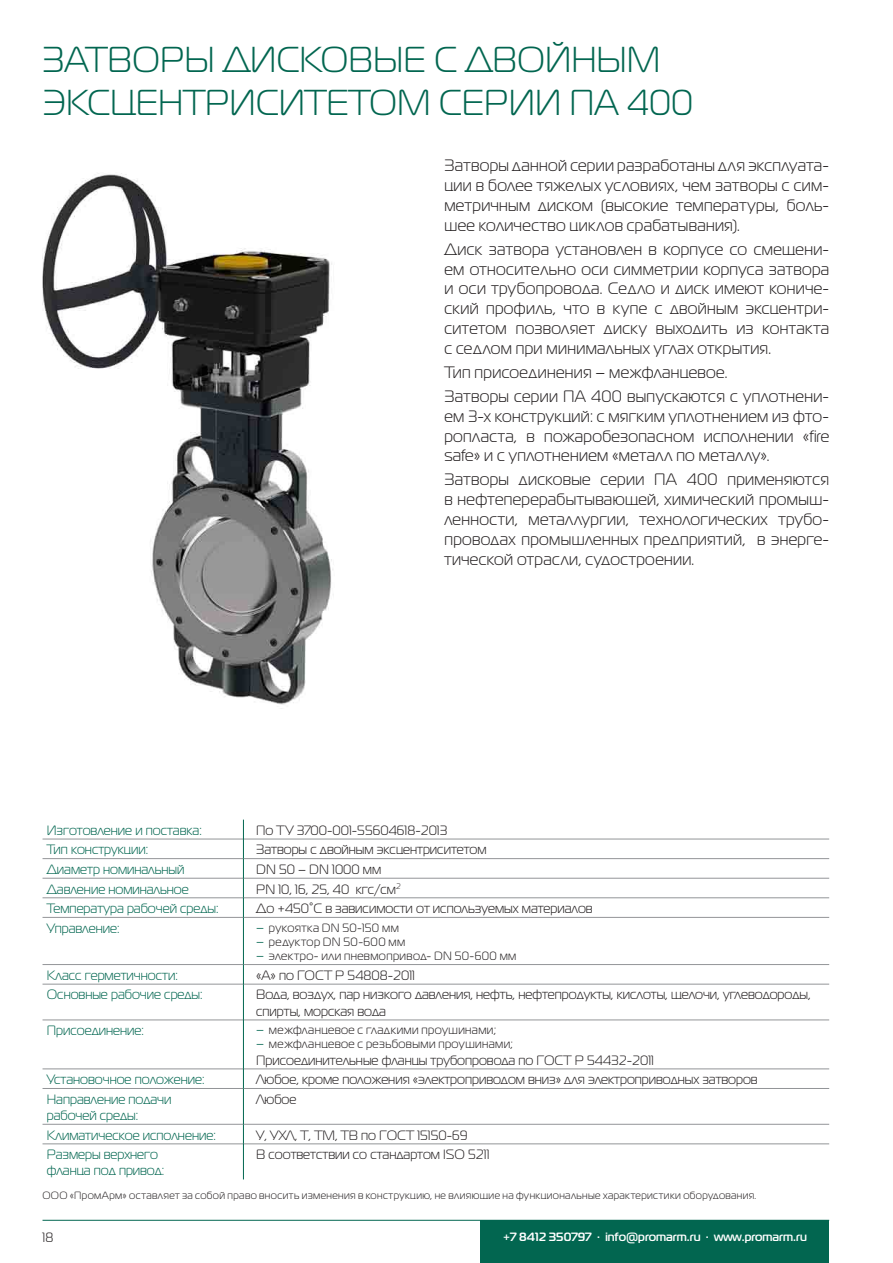
<style>
.page{position:relative;width:893px;height:1263px;background:#fff}
.page>*{position:absolute;margin:0;border:0;box-sizing:border-box;transform-origin:0 0}
.t1{font:36px/43.2px "Magistral C";color:#026650}
.t2{font:16.5px/19.8px "Magistral C";letter-spacing:.025em;color:#231f20;text-align:justify}
.t3{font:13.5px/16.2px "Magistral C";color:#231f20}
.t4{font:13.5px/16.2px "Magistral C";color:#026650}
.t5{font:12px "Magistral C";letter-spacing:.035em;color:#231f20}
.t6{font:700 12px "Magistral C";color:#fff}
.t7{font:10.5px "Magistral C";letter-spacing:.04em;color:#231f20}
.s1{font-size:13.5px;color:#026650}
</style>
<div class="page">
<img style="left:43px;top:173px;width:290px;height:536px">
<div style="left:480px;top:1221px;width:349px;height:42px;background:#026650"></div>
<hr style="left:43px;top:1220px;width:786px;height:1px;background:#026650">
<hr style="left:43px;top:1020px;width:200px;height:1px;background:#939598">
<hr style="left:244px;top:1020px;width:585px;height:1px;background:#939598">
<hr style="left:43px;top:1069px;width:200px;height:1px;background:#939598">
<hr style="left:244px;top:1069px;width:585px;height:1px;background:#939598">
<hr style="left:43px;top:1088px;width:200px;height:1px;background:#939598">
<hr style="left:244px;top:1088px;width:585px;height:1px;background:#939598">
<hr style="left:43px;top:1124px;width:200px;height:1px;background:#939598">
<hr style="left:244px;top:1124px;width:585px;height:1px;background:#939598">
<hr style="left:43px;top:1143px;width:200px;height:1px;background:#939598">
<hr style="left:244px;top:1143px;width:585px;height:1px;background:#939598">
<hr style="left:43px;top:858px;width:200px;height:1px;background:#939598">
<hr style="left:43px;top:878px;width:200px;height:1px;background:#939598">
<hr style="left:43px;top:897px;width:200px;height:1px;background:#939598">
<hr style="left:244px;top:897px;width:585px;height:1px;background:#939598">
<hr style="left:43px;top:917px;width:200px;height:1px;background:#939598">
<hr style="left:244px;top:917px;width:585px;height:1px;background:#939598">
<hr style="left:43px;top:964px;width:200px;height:1px;background:#939598">
<hr style="left:244px;top:964px;width:585px;height:1px;background:#939598">
<hr style="left:43px;top:984px;width:200px;height:1px;background:#939598">
<hr style="left:244px;top:984px;width:585px;height:1px;background:#939598">
<hr style="left:43px;top:839px;width:200px;height:1px;background:#939598">
<hr style="left:244px;top:839px;width:585px;height:1px;background:#939598">
<hr style="left:244px;top:858px;width:585px;height:1px;background:#939598">
<hr style="left:244px;top:878px;width:585px;height:1px;background:#939598">
<svg style="left:243px;top:820px;width:1px;height:97px"></svg>
<hr style="left:243px;top:917px;width:1px;height:47px;background:#026650">
<svg style="left:243px;top:964px;width:1px;height:20px"></svg>
<hr style="left:243px;top:984px;width:1px;height:36px;background:#026650">
<hr style="left:243px;top:1020px;width:1px;height:49px;background:#026650">
<svg style="left:243px;top:1069px;width:1px;height:19px"></svg>
<hr style="left:243px;top:1088px;width:1px;height:36px;background:#026650">
<svg style="left:243px;top:1124px;width:1px;height:20px"></svg>
<hr style="left:243px;top:1144px;width:1px;height:35px;background:#026650">
<h1 class="t1" style="left:43px;top:38px;width:652px">ЗАТВОРЫ ДИСКОВЫЕ С ДВОЙНЫМ<br>ЭКСЦЕНТРИСИТЕТОМ СЕРИИ ПА 400</h1>
<p class="t2" style="left:444px;top:156px;width:386px">Затворы данной серии разработаны для эксплуата&shy;ции в более тяжелых условиях, чем затворы с сим&shy;метричным диском (высокие температуры, боль&shy;шее количество циклов срабатывания).</p>
<p class="t2" style="left:444px;top:239px;width:386px">Диск затвора установлен в корпусе со смещени&shy;ем относительно оси симметрии корпуса затвора и оси трубопровода. Седло и диск имеют кониче&shy;ский профиль, что в купе с двойным эксцентри&shy;ситетом позволяет диску выходить из контакта с седлом при минимальных углах открытия.</p>
<p class="t2" style="left:444px;top:360px;width:386px;line-height:24px">Тип присоединения – межфланцевое.<br>Затворы серии ПА 400 выпускаются с уплотнени-</p>
<p class="t2" style="left:444px;top:406px;width:386px">ем 3-х конструкций: с мягким уплотнением из фто&shy;ропласта, в пожаробезопасном исполнении «fire safe» и с уплотнением «металл по металлу».</p>
<p class="t2" style="left:444px;top:470px;width:386px">Затворы дисковые серии ПА 400 применяются в нефтеперерабытывающей, химический промыш&shy;ленности, металлургии, технологических трубо&shy;проводах промышленных предприятий, в энерге&shy;тической отрасли, судостроении.</p>
<p class="t4" style="left:47px;top:822px;width:157px">Изготовление и поставка:</p>
<p class="t3" style="left:256px;top:822px;width:193px">По ТУ 3700-001-55604618-2013</p>
<p class="t4" style="left:47px;top:841px;width:103px">Тип конструкции:</p>
<p class="t3" style="left:256px;top:841px;width:232px">Затворы с двойным эксцентриситетом</p>
<p class="t4" style="left:47px;top:861px;width:139px">Диаметр номинальный</p>
<p class="t3" style="left:256px;top:861px;width:127px">DN 50 – DN 1000 мм</p>
<p class="t4" style="left:47px;top:881px;width:144px">Давление номинальное</p>
<p class="t3" style="left:256px;top:881px;width:146px">PN 10, 16, 25, 40 кгс/см<sup>2</sup></p>
<p class="t4" style="left:47px;top:900px;width:173px">Температура рабочей среды:</p>
<p class="t3" style="left:256px;top:900px;width:338px">До +450°С в зависимости от используемых материалов</p>
<p class="t4" style="left:47px;top:920px;width:74px">Управление:</p>
<p class="t5" style="left:256px;top:921px;width:144px"><span class="s1">–</span> рукоятка DN 50-150 мм</p>
<p class="t5" style="left:256px;top:935px;width:150px"><span class="s1">–</span> редуктор DN 50-600 мм</p>
<p class="t5" style="left:256px;top:950px;width:262px"><span class="s1">–</span> электро- или пневмопривод- DN 50-600 мм</p>
<p class="t4" style="left:47px;top:967px;width:132px">Класс герметичности:</p>
<p class="t3" style="left:256px;top:967px;width:160px">«А» по ГОСТ Р 54808-2011</p>
<p class="t4" style="left:47px;top:987px;width:157px">Основные рабочие среды:</p>
<p class="t3" style="left:256px;top:987px;width:556px">Вода, воздух, пар низкого давления, нефть, нефтепродукты, кислоты, щелочи, углеводороды, спирты, морская вода</p>
<p class="t4" style="left:47px;top:1022px;width:99px">Присоединение:</p>
<p class="t5" style="left:256px;top:1023px;width:242px"><span class="s1">–</span> межфланцевое с гладкими проушинами;</p>
<p class="t5" style="left:256px;top:1038px;width:258px"><span class="s1">–</span> межфланцевое с резьбовыми проушинами;</p>
<p class="t3" style="left:256px;top:1052px;width:399px">Присоединительные фланцы трубопровода по ГОСТ Р 54432-2011</p>
<p class="t4" style="left:47px;top:1071px;width:159px">Установочное положение:</p>
<p class="t3" style="left:256px;top:1071px;width:503px">Любое, кроме положения «электроприводом вниз» для электроприводных затворов</p>
<p class="t4" style="left:47px;top:1091px;width:126px">Направление подачи рабочей среды:</p>
<p class="t3" style="left:256px;top:1091px;width:42px">Любое</p>
<p class="t4" style="left:47px;top:1127px;width:171px">Климатическое исполнение:</p>
<p class="t3" style="left:256px;top:1127px;width:213px">У, УХЛ, Т, ТМ, ТВ по ГОСТ 15150-69</p>
<p class="t4" style="left:47px;top:1146px;width:119px">Размеры верхнего фланца под привод:</p>
<p class="t3" style="left:256px;top:1146px;width:235px">В соответствии со стандартом ISO 5211</p>
<p class="t7" style="left:43px;top:1190px;width:715px">ООО «ПромАрм» оставляет за собой право вносить изменения в конструкцию, не влияющие на функциональные характеристики оборудования.</p>
<p class="t3" style="left:43px;top:1229px;width:12px">18</p>
<p class="t6" style="left:503px;top:1230px;width:305px">+7 8412 350797 · info@promarm.ru · www.promarm.ru</p>
</div>
